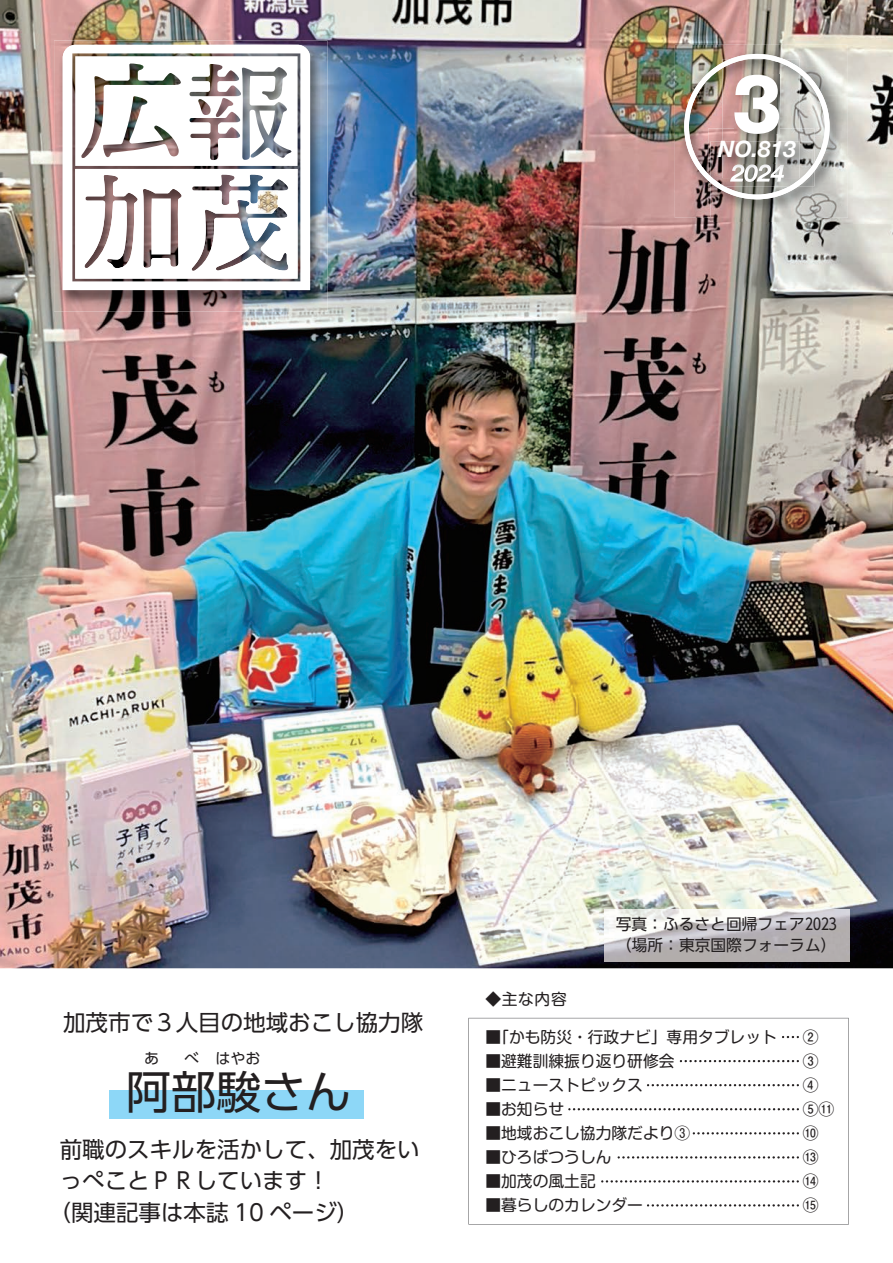
<style>
.page{position:relative;width:893px;height:1263px;background:#fff}
.page>*{position:absolute;margin:0;border:0;box-sizing:border-box;transform-origin:0 0}
.t1{font:72.6px "Ro NOW Std GU";color:#fff}
.t2{font:45px "UD Shin Go Pro";color:#231f20}
.t3{font:22.5px/31.5px "UD Shin Go Pro";color:#231f20}
.t4{font:italic 700 22.5px "Helvetica Neue";color:#fff}
.t5{font:15.75px "Shin M Go Pro";color:#231f20}
.t6{font:15.75px/21px "UD Shin Go Pro";color:#231f20}
.t7{font:700 15.75px/24px "Futo Go B101 Pr 6";color:#231f20}
.t8{font:15px "UD Shin Go Pro";color:#231f20}
</style>
<div class="page">
<img style="left:0;top:0;width:893px;height:968px">
<img style="left:604px;top:909px;width:246px;height:52px">
<div style="left:109px;top:1090px;width:254px;height:29px;background:#8dd7f7"></div>
<img style="left:54px;top:41px;width:273px;height:271px">
<svg style="left:63px;top:45px;width:247px;height:245px"></svg>
<svg style="left:75px;top:56px;width:223px;height:223px"></svg>
<svg style="left:468px;top:1018px;width:381px;height:206px"></svg>
<img style="left:710px;top:218px;width:103px;height:4px">
<img style="left:675px;top:45px;width:173px;height:173px">
<img style="left:684px;top:54px;width:146px;height:145px">
<img style="left:723px;top:74px;width:77px;height:54px">
<img style="left:723px;top:59px;width:77px;height:15px">
<img style="left:734px;top:75px;width:45px;height:53px">
<img style="left:708px;top:128px;width:106px;height:35px">
<img style="left:710px;top:141px;width:103px;height:22px">
<img style="left:708px;top:163px;width:106px;height:23px">
<img style="left:730px;top:164px;width:54px;height:14px">
<img style="left:734px;top:128px;width:45px;height:6px">
<svg style="left:569px;top:1108px;width:230px;height:2px"></svg>
<svg style="left:648px;top:1084px;width:151px;height:2px"></svg>
<svg style="left:648px;top:1204px;width:151px;height:2px"></svg>
<svg style="left:681px;top:1060px;width:118px;height:2px"></svg>
<svg style="left:783px;top:1036px;width:16px;height:2px"></svg>
<svg style="left:694px;top:1132px;width:105px;height:2px"></svg>
<svg style="left:619px;top:1156px;width:180px;height:2px"></svg>
<svg style="left:602px;top:1180px;width:197px;height:2px"></svg>
<img style="left:258px;top:190px;width:20px;height:1px">
<img style="left:258px;top:191px;width:20px;height:22px">
<h1 class="t1" style="left:731px;top:54px;width:53px">3</h1>
<h3 class="t4" style="left:718px;top:131px;width:80px">NO.813</h3>
<h3 class="t3" style="left:63px;top:1005px;width:362px">加茂市で３人目の地域おこし協力隊</h3>
<p class="t8" style="left:144px;top:1046px;width:31px">あ　</p>
<p class="t8" style="left:184px;top:1046px;width:17px">べ</p>
<p class="t8" style="left:216px;top:1046px;width:46px">はやお</p>
<h2 class="t2" style="left:126px;top:1056px;width:226px">阿部駿さん</h2>
<h3 class="t3" style="left:60px;top:1133px;width:361px">前職のスキルを活かして、加茂をいっぺことＰＲしています!</h3>
<h3 class="t3" style="left:49px;top:1195px;width:312px">（関連記事は本誌 10 ページ(</h3>
<p class="t5" style="left:485px;top:986px;width:83px">◆主な内容</p>
<p class="t6" style="left:616px;top:913px;width:222px">写真：ふるさと回帰フェア2023（場所：東京国際フォーラム(</p>
<p class="t5" style="left:485px;top:1025px;width:293px">■「かも防災・行政ナビ」専用タブレット</p>
<p class="t5" style="left:485px;top:1049px;width:190px">■避難訓練振り返り研修会</p>
<p class="t5" style="left:485px;top:1073px;width:159px">■ニューストピックス</p>
<p class="t5" style="left:485px;top:1097px;width:80px">■お知らせ</p>
<p class="t5" style="left:485px;top:1121px;width:206px">■地域おこし協力隊だより3</p>
<p class="t5" style="left:485px;top:1145px;width:127px">■ひろばつうしん</p>
<p class="t5" style="left:485px;top:1169px;width:112px">■加茂の風土記</p>
<p class="t5" style="left:485px;top:1193px;width:159px">■暮らしのカレンダー</p>
<p class="t7" style="left:803px;top:1025px;width:33px">2<br>3<br>4<br>511<br>10<br>13<br>14<br>15</p>
</div>
